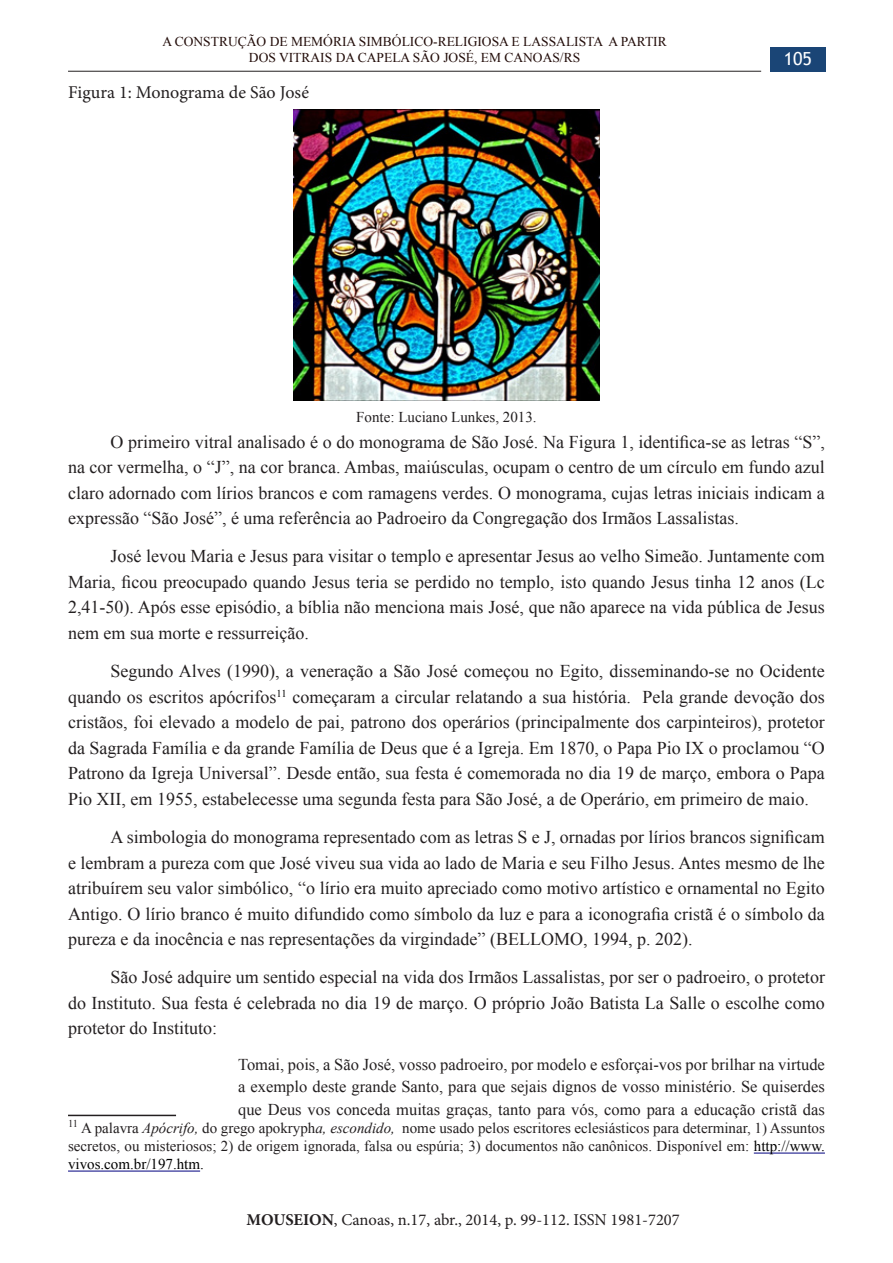
<style>
.page{position:relative;width:893px;height:1263px;background:#fff}
.page>*{position:absolute;margin:0;border:0;box-sizing:border-box;transform-origin:0 0}
.Corpo_Texto{font:18px/25.5px "Times New Roman";color:#231f20;text-align:justify}
.t1{font:18px "Minion Pro";color:#231f20}
.t2{font:18px "Trebuchet MS";color:#fff}
.Citação_com_recua_4{font:16.5px/22.5px "Times New Roman";color:#231f20;text-align:justify}
.t3{font:16.5px "Minion Pro";color:#231f20}
.Nota_rodapé{font:15px/18px "Times New Roman";color:#231f20;text-align:justify}
.t4{font:13.5px/16.5px "Times New Roman";color:#220c09;text-align:center}
.s1{font-style:italic}
.s2{color:#000}
.s3{font-weight:700}
</style>
<div class="page">
<hr style="left:68px;top:71px;width:693px;height:1px;background:#231f20">
<div style="left:770px;top:47px;width:56px;height:24px;background:#1a4576"></div>
<hr style="left:68px;top:1115px;width:108px;height:1px;background:#231f20">
<hr style="left:754px;top:1153px;width:71px;height:1px;background:#000080">
<hr style="left:68px;top:1171px;width:132px;height:1px;background:#000080">
<img style="left:294px;top:109px;width:305px;height:291px">
<p class="t4" style="left:162px;top:33px;width:506px">A CONSTRUÇÃO DE MEMÓRIA SIMBÓLICO-RELIGIOSA E LASSALISTA A PARTIR<br>DOS VITRAIS DA CAPELA SÃO JOSÉ, EM CANOAS/RS</p>
<p class="t1" style="left:68px;top:80px;width:242px">Figura 1: Monograma de São José</p>
<p class="t2" style="left:784px;top:48px;width:30px">105</p>
<p class="Nota_rodapé" style="left:356px;top:408px;width:182px">Fonte: Luciano Lunkes, 2013.</p>
<p class="Corpo_Texto" style="left:68px;top:429px;width:758px;text-indent:43px">O primeiro vitral analisado é o do monograma de São José. Na Figura 1, identifica-se as letras “S”, na cor vermelha, o “J”, na cor branca. Ambas, maiúsculas, ocupam o centro de um círculo em fundo azul claro adornado com lírios brancos e com ramagens verdes. O monograma, cujas letras iniciais indicam a expressão “São José”, é uma referência ao Padroeiro da Congregação dos Irmãos Lassalistas.</p>
<p class="Corpo_Texto" style="left:68px;top:543px;width:758px;text-indent:43px">José levou Maria e Jesus para visitar o templo e apresentar Jesus ao velho Simeão. Juntamente com Maria, ficou preocupado quando Jesus teria se perdido no templo, isto quando Jesus tinha 12 anos (Lc 2,41-50). Após esse episódio, a bíblia não menciona mais José, que não aparece na vida pública de Jesus nem em sua morte e ressurreição.</p>
<p class="Corpo_Texto" style="left:68px;top:658px;width:758px;text-indent:43px">Segundo Alves (1990), a veneração a São José começou no Egito, disseminando-se no Ocidente quando os escritos apócrifos<sup>11</sup> começaram a circular relatando a sua história. Pela grande devoção dos cristãos, foi elevado a modelo de pai, patrono dos operários (principalmente dos carpinteiros), protetor da Sagrada Família e da grande Família de Deus que é a Igreja. Em 1870, o Papa Pio IX o proclamou “O Patrono da Igreja Universal”. Desde então, sua festa é comemorada no dia 19 de março, embora o Papa Pio XII, em 1955, estabelecesse uma segunda festa para São José, a de Operário, em primeiro de maio.</p>
<p class="Corpo_Texto" style="left:68px;top:824px;width:758px;text-indent:43px">A simbologia do monograma representado com as letras S e J, ornadas por lírios brancos significam e lembram a pureza com que José viveu sua vida ao lado de Maria e seu Filho Jesus. Antes mesmo de lhe atribuírem seu valor simbólico, “o lírio era muito apreciado como motivo artístico e ornamental no Egito Antigo. O lírio branco é muito difundido como símbolo da luz e para a iconografia cristã é o símbolo da pureza e da inocência e nas representações da virgindade” (BELLOMO, 1994, p. 202).</p>
<p class="Corpo_Texto" style="left:68px;top:964px;width:758px;text-indent:43px">São José adquire um sentido especial na vida dos Irmãos Lassalistas, por ser o padroeiro, o protetor do Instituto. Sua festa é celebrada no dia 19 de março. O próprio João Batista La Salle o escolhe como protetor do Instituto:</p>
<p class="Citação_com_recua_4" style="left:238px;top:1052px;width:588px">Tomai, pois, a São José, vosso padroeiro, por modelo e esforçai-vos por brilhar na virtude a exemplo deste grande Santo, para que sejais dignos de vosso ministério. Se quiserdes que Deus vos conceda muitas graças, tanto para vós, como para a educação cristã das</p>
<p class="Nota_rodapé" style="left:68px;top:1119px;width:758px"><sup>11</sup> A palavra <span class="s1">Apócrifo,</span> do grego apokryph<span class="s1">a, escondido,</span> nome usado pelos escritores eclesiásticos para determinar, 1) Assuntos secretos, ou misteriosos; 2) de origem ignorada, falsa ou espúria; 3) documentos não canônicos. Disponível em: <span class="s2">http://www. vivos.com.br/197.htm.</span></p>
<p class="t3" style="left:246px;top:1209px;width:435px"><span class="s3">MOUSEION</span>, Canoas, n.17, abr., 2014, p. 99-112. ISSN 1981-7207</p>
</div>
